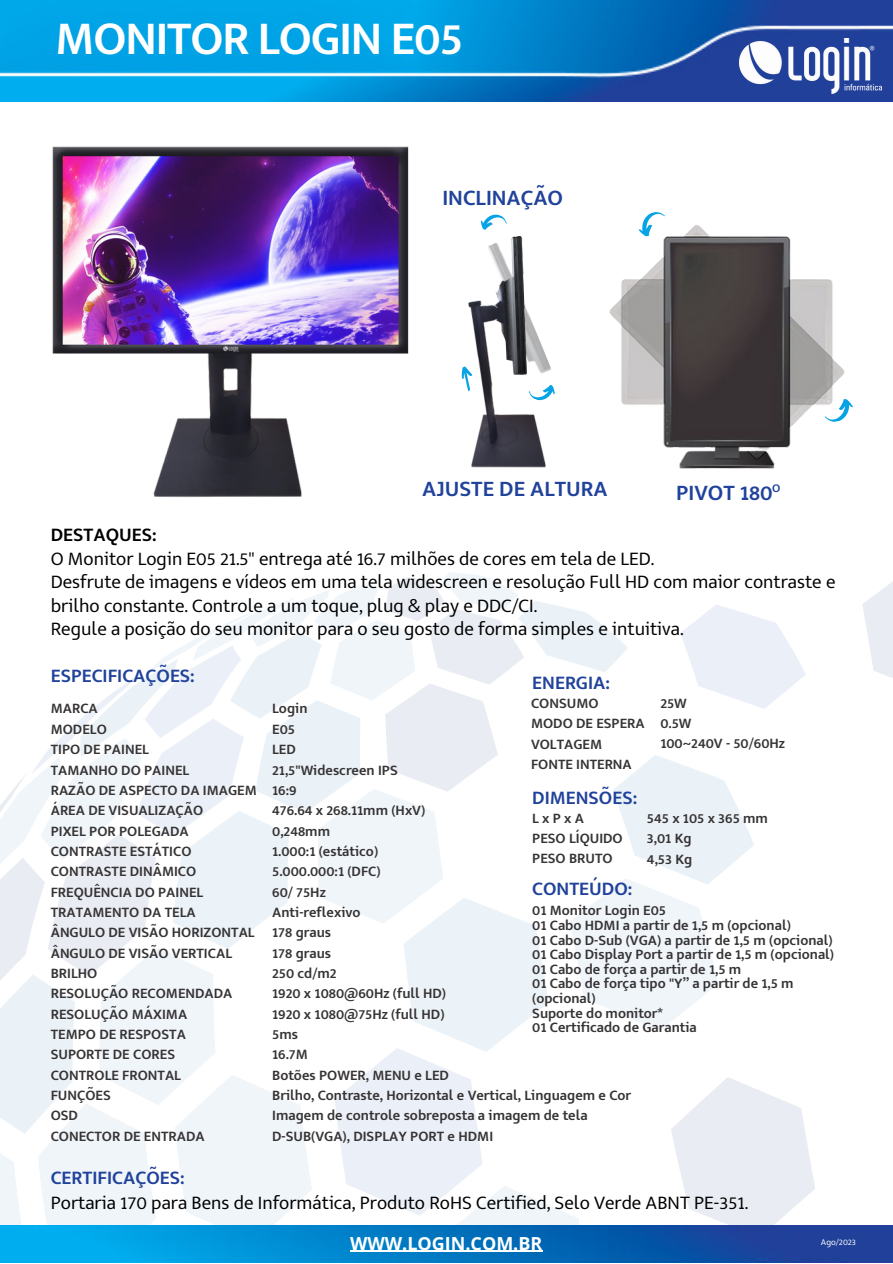
<style>
.page{position:relative;width:893px;height:1264px;background:#fff}
.page>*{position:absolute;margin:0;border:0;box-sizing:border-box;transform-origin:0 0}
.t1{font:700 48px "Seb Neue";letter-spacing:-.025em;color:#fff}
.t2{font:700 22.5px "Seb Neue";color:#20429b}
.t3{font:300 19.5px/23.5px "Seb Neue";color:#000}
.t4{font:700 19.5px "Seb Neue";color:#20429b}
.t5{font:700 19.5px "Seb Neue";color:#000}
.t6{font:700 18px "Open Sans";color:#fff}
.t7{font:700 14.7px/14.5px "Seb Neue";color:#363334}
.t8{font:700 12px "Seb Neue";color:#20429b}
.t9{font:300 9px "Seb Neue";color:#fff}
</style>
<div class="page">
<svg style="left:862px;top:582px;width:30px;height:96px"></svg>
<svg style="left:0;top:572px;width:815px;height:653px"></svg>
<img style="left:0;top:1225px;width:892px;height:37px">
<img style="left:0;top:0;width:892px;height:101px">
<img style="left:739px;top:38px;width:142px;height:55px">
<img style="left:52px;top:146px;width:357px;height:351px">
<img style="left:609px;top:225px;width:236px;height:244px">
<img style="left:488px;top:242px;width:15px;height:15px">
<img style="left:468px;top:257px;width:84px;height:211px">
<img style="left:503px;top:236px;width:23px;height:138px">
<svg style="left:526px;top:378px;width:29px;height:27px"></svg>
<svg style="left:480px;top:214px;width:27px;height:16px"></svg>
<svg style="left:461px;top:365px;width:13px;height:27px"></svg>
<svg style="left:823px;top:398px;width:30px;height:25px"></svg>
<svg style="left:635px;top:212px;width:33px;height:26px"></svg>
<hr style="left:350px;top:1250px;width:192px;height:1px;background:#fff">
<p class="t1" style="left:55px;top:18px;width:409px">MONITOR LOGIN E05</p>
<p class="t2" style="left:442px;top:188px;width:122px">INCLINAÇÃO</p>
<p class="t2" style="left:422px;top:479px;width:187px">AJUSTE DE ALTURA</p>
<p class="t8" style="left:772px;top:482px;width:10px">O</p>
<p class="t2" style="left:676px;top:483px;width:98px">PIVOT 180</p>
<p class="t5" style="left:51px;top:526px;width:107px">DESTAQUES:</p>
<p class="t3" style="left:51px;top:548px;width:605px">O Monitor Login E05 21.5" entrega até 16.7 milhões de cores em tela de LED.</p>
<p class="t3" style="left:51px;top:571px;width:786px">Desfrute de imagens e vídeos em uma tela widescreen e resolução Full HD com maior contraste e brilho constante. Controle a um toque, plug &amp; play e DDC/CI.</p>
<p class="t3" style="left:51px;top:619px;width:634px">Regule a posição do seu monitor para o seu gosto de forma simples e intuitiva.</p>
<p class="t4" style="left:51px;top:667px;width:145px">ESPECIFICAÇÕES:</p>
<p class="t7" style="left:51px;top:702px;width:49px">MARCA</p>
<p class="t7" style="left:51px;top:723px;width:58px">MODELO</p>
<p class="t7" style="left:51px;top:743px;width:100px">TIPO DE PAINEL</p>
<p class="t7" style="left:51px;top:763px;width:140px">TAMANHO DO PAINEL</p>
<p class="t7" style="left:51px;top:784px;width:208px">RAZÃO DE ASPECTO DA IMAGEM</p>
<p class="t7" style="left:51px;top:804px;width:154px">ÁREA DE VISUALIZAÇÃO</p>
<p class="t7" style="left:51px;top:824px;width:139px">PIXEL POR POLEGADA</p>
<p class="t7" style="left:51px;top:845px;width:142px">CONTRASTE ESTÁTICO</p>
<p class="t7" style="left:51px;top:865px;width:147px">CONTRASTE DINÂMICO</p>
<p class="t7" style="left:51px;top:885px;width:154px">FREQUÊNCIA DO PAINEL</p>
<p class="t7" style="left:51px;top:906px;width:146px">TRATAMENTO DA TELA</p>
<p class="t7" style="left:51px;top:926px;width:205px">ÂNGULO DE VISÃO HORIZONTAL</p>
<p class="t7" style="left:51px;top:946px;width:183px">ÂNGULO DE VISÃO VERTICAL</p>
<p class="t7" style="left:51px;top:967px;width:48px">BRILHO</p>
<p class="t7" style="left:51px;top:987px;width:183px">RESOLUÇÃO RECOMENDADA</p>
<p class="t7" style="left:51px;top:1007px;width:138px">RESOLUÇÃO MÁXIMA</p>
<p class="t7" style="left:51px;top:1028px;width:137px">TEMPO DE RESPOSTA</p>
<p class="t7" style="left:51px;top:1048px;width:126px">SUPORTE DE CORES</p>
<p class="t7" style="left:51px;top:1068px;width:132px">CONTROLE FRONTAL</p>
<p class="t7" style="left:51px;top:1089px;width:62px">FUNÇÕES</p>
<p class="t7" style="left:51px;top:1109px;width:29px">OSD</p>
<p class="t7" style="left:51px;top:1129px;width:156px">CONECTOR DE ENTRADA</p>
<p class="t4" style="left:532px;top:674px;width:79px">ENERGIA:</p>
<p class="t7" style="left:660px;top:696px;width:28px">25W</p>
<p class="t7" style="left:660px;top:717px;width:33px">0.5W</p>
<p class="t7" style="left:660px;top:737px;width:126px">100~240V - 50/60Hz</p>
<p class="t7" style="left:531px;top:697px;width:69px">CONSUMO</p>
<p class="t7" style="left:531px;top:717px;width:115px">MODO DE ESPERA</p>
<p class="t7" style="left:531px;top:737px;width:73px">VOLTAGEM</p>
<p class="t7" style="left:531px;top:758px;width:102px">FONTE INTERNA</p>
<p class="t7" style="left:272px;top:702px;width:37px">Login</p>
<p class="t7" style="left:272px;top:723px;width:24px">E05</p>
<p class="t7" style="left:272px;top:743px;width:25px">LED</p>
<p class="t7" style="left:272px;top:763px;width:127px">21,5"Widescreen IPS</p>
<p class="t7" style="left:272px;top:784px;width:26px">16:9</p>
<p class="t7" style="left:272px;top:804px;width:155px">476.64 x 268.11mm (HxV)</p>
<p class="t7" style="left:272px;top:824px;width:59px">0,248mm</p>
<p class="t7" style="left:272px;top:845px;width:107px">1.000:1 (estático)</p>
<p class="t7" style="left:272px;top:865px;width:110px">5.000.000:1 (DFC)</p>
<p class="t7" style="left:272px;top:885px;width:55px">60/ 75Hz</p>
<p class="t7" style="left:272px;top:906px;width:90px">Anti-reflexivo</p>
<p class="t7" style="left:272px;top:926px;width:60px">178 graus</p>
<p class="t7" style="left:272px;top:946px;width:60px">178 graus</p>
<p class="t7" style="left:272px;top:967px;width:66px">250 cd/m2</p>
<p class="t7" style="left:272px;top:987px;width:175px">1920 x 1080@60Hz (full HD)</p>
<p class="t7" style="left:272px;top:1007px;width:174px">1920 x 1080@75Hz (full HD)</p>
<p class="t7" style="left:272px;top:1028px;width:27px">5ms</p>
<p class="t7" style="left:272px;top:1048px;width:37px">16.7M</p>
<p class="t7" style="left:272px;top:1068px;width:178px">Botões POWER, MENU e LED</p>
<p class="t7" style="left:272px;top:1089px;width:360px">Brilho, Contraste, Horizontal e Vertical, Linguagem e Cor</p>
<p class="t7" style="left:272px;top:1109px;width:317px">Imagem de controle sobreposta a imagem de tela</p>
<p class="t7" style="left:272px;top:1129px;width:222px">D-SUB(VGA), DISPLAY PORT e HDMI</p>
<p class="t4" style="left:532px;top:789px;width:106px">DIMENSÕES:</p>
<p class="t7" style="left:532px;top:811px;width:53px">LxPxA</p>
<p class="t7" style="left:532px;top:832px;width:92px">PESO LÍQUIDO</p>
<p class="t7" style="left:532px;top:852px;width:82px">PESO BRUTO</p>
<p class="t7" style="left:647px;top:812px;width:123px">545 x 105 x 365 mm</p>
<p class="t7" style="left:647px;top:832px;width:46px">3,01 Kg</p>
<p class="t7" style="left:647px;top:852px;width:47px">4,53 Kg</p>
<p class="t4" style="left:532px;top:880px;width:102px">CONTEÚDO:</p>
<p class="t7" style="left:532px;top:904px;width:135px">01 Monitor Login E05</p>
<p class="t7" style="left:532px;top:919px;width:260px">01 Cabo HDMI a partir de 1,5 m (opcional)</p>
<p class="t7" style="left:532px;top:933px;width:302px">01 Cabo D-Sub (VGA) a partir de 1,5 m (opcional)</p>
<p class="t7" style="left:532px;top:948px;width:303px">01 Cabo Display Port a partir de 1,5 m (opcional)</p>
<p class="t7" style="left:532px;top:962px;width:210px">01 Cabo de força a partir de 1,5 m</p>
<p class="t7" style="left:532px;top:977px;width:263px">01 Cabo de força tipo "Y” a partir de 1,5 m (opcional)</p>
<p class="t7" style="left:532px;top:1006px;width:132px">Suporte do monitor*</p>
<p class="t7" style="left:532px;top:1021px;width:166px">01 Certificado de Garantia</p>
<p class="t4" style="left:51px;top:1169px;width:135px">CERTIFICAÇÕES:</p>
<p class="t3" style="left:51px;top:1192px;width:698px">Portaria 170 para Bens de Informática, Produto RoHS Certified, Selo Verde ABNT PE-351.</p>
<p class="t6" style="left:350px;top:1230px;width:194px">WWW.LOGIN.COM.BR</p>
<p class="t9" style="left:820px;top:1238px;width:37px">Ago/2023</p>
</div>
